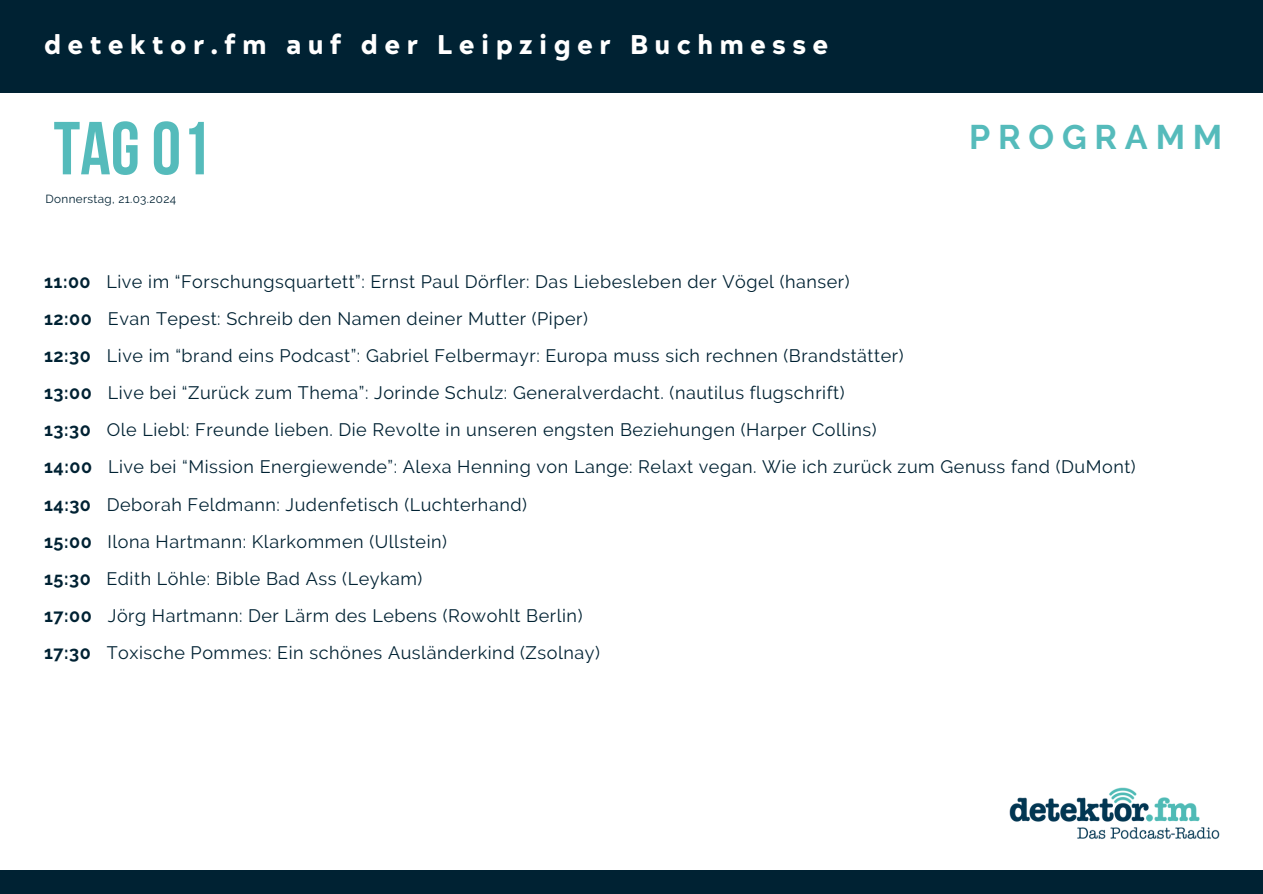
<style>
.page{position:relative;width:1263px;height:894px;background:#fff}
.page>*{position:absolute;margin:0;border:0;box-sizing:border-box;transform-origin:0 0}
.t1{font:700 74.85px "Bebas Neue";color:#5bb}
.t2{font:700 34.05px "Raleway";letter-spacing:.23em;color:#5bb}
.t3{font:900 27px "Acherus Grotesque";letter-spacing:.23em;color:#fff}
.t4{font:18px "Raleway";letter-spacing:.03em;color:#023}
.t5{font:11.7px "Raleway";letter-spacing:.03em;color:#023}
.s1{font-weight:700}
</style>
<div class="page">
<div style="left:0;top:870px;width:1263px;height:23px;background:#023"></div>
<img style="left:1009px;top:787px;width:211px;height:52px">
<div style="left:0;top:0;width:1263px;height:93px;background:#023"></div>
<h1 class="t3" style="left:44px;top:33px;width:785px">detektor.fm auf der Leipziger Buchmesse</h1>
<h2 class="t1" style="left:54px;top:118px;width:159px">TAG01</h2>
<p class="t5" style="left:46px;top:192px;width:132px">Donnerstag, 21.03.2024</p>
<p class="t2" style="left:969px;top:117px;width:255px">PROGRAMM</p>
<p class="t4" style="left:44px;top:270px;width:807px"><span class="s1">11:00</span> Live im “Forschungsquartett”: Ernst Paul Dörfler: Das Liebesleben der Vögel (hanser)</p>
<p class="t4" style="left:44px;top:308px;width:545px"><span class="s1">12:00</span> Evan Tepest: Schreib den Namen deiner Mutter (Piper)</p>
<p class="t4" style="left:44px;top:345px;width:861px"><span class="s1">12:30</span> Live im “brand eins Podcast”: Gabriel Felbermayr: Europa muss sich rechnen (Brandstätter)</p>
<p class="t4" style="left:44px;top:382px;width:802px"><span class="s1">13:00</span> Live bei “Zurück zum Thema”: Jorinde Schulz: Generalverdacht. (nautilus flugschrift)</p>
<p class="t4" style="left:44px;top:419px;width:834px"><span class="s1">13:30</span> Ole Liebl: Freunde lieben. Die Revolte in unseren engsten Beziehungen (Harper Collins)</p>
<p class="t4" style="left:44px;top:456px;width:1093px"><span class="s1">14:00</span> Live bei “Mission Energiewende”: Alexa Henning von Lange: Relaxt vegan. Wie ich zurück zum Genuss fand (DuMont)</p>
<p class="t4" style="left:44px;top:493px;width:484px"><span class="s1">14:30</span> Deborah Feldmann: Judenfetisch (Luchterhand)</p>
<p class="t4" style="left:44px;top:530px;width:404px"><span class="s1">15:00</span> Ilona Hartmann: Klarkommen (Ullstein)</p>
<p class="t4" style="left:44px;top:567px;width:380px"><span class="s1">15:30</span> Edith Löhle: Bible Bad Ass (Leykam)</p>
<p class="t4" style="left:44px;top:605px;width:540px"><span class="s1">17:00</span> Jörg Hartmann: Der Lärm des Lebens (Rowohlt Berlin)</p>
<p class="t4" style="left:44px;top:642px;width:557px"><span class="s1">17:30</span> Toxische Pommes: Ein schönes Ausländerkind (Zsolnay)</p>
</div>
